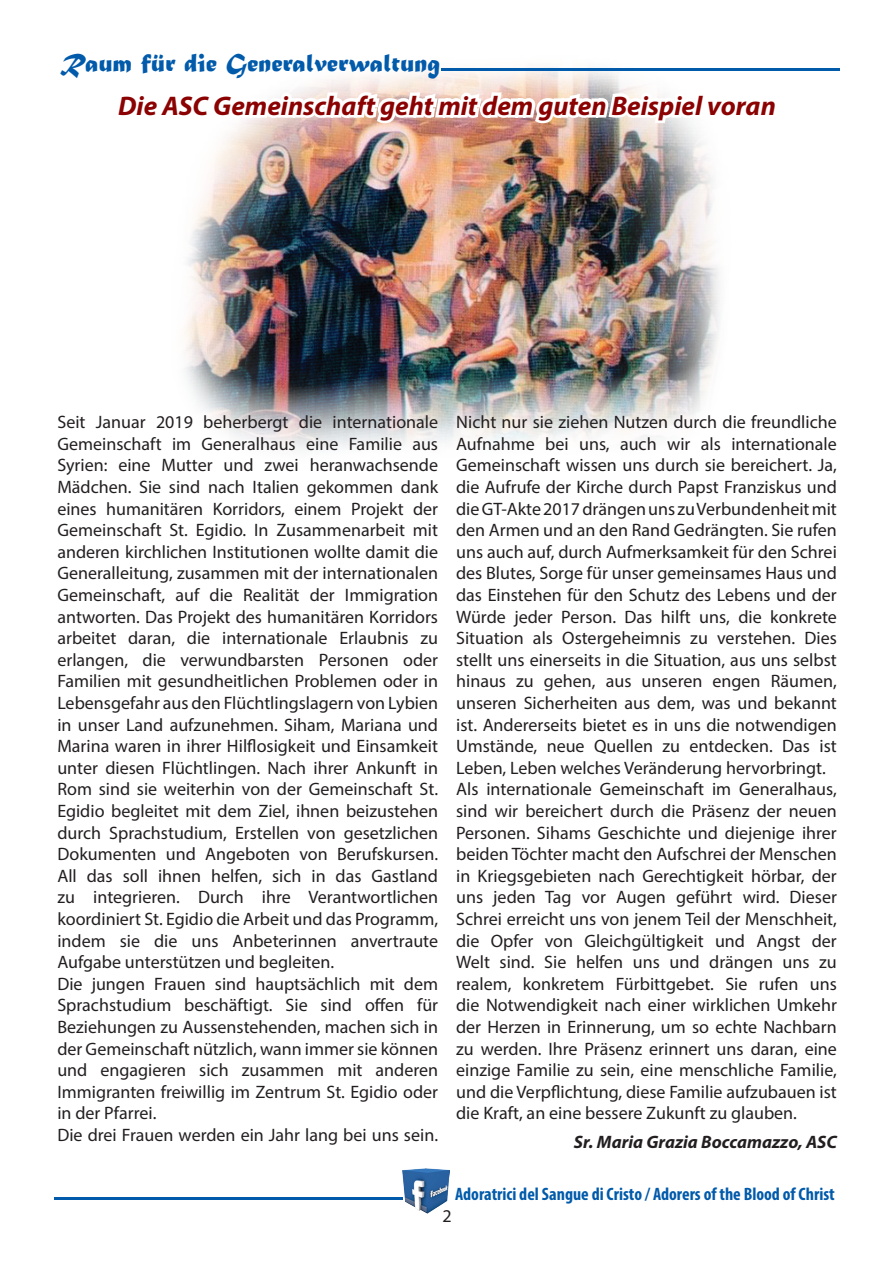
<style>
.page{position:relative;width:893px;height:1263px;background:#fff}
.page>*{position:absolute;margin:0;border:0;box-sizing:border-box;transform-origin:0 0}
.t1{font:italic 700 27px "Myriad Pro";color:#8b0202}
.t2{font:27px "Matura MT Script Capitals";color:#015aaa}
.t3{font:18px/21.6px "Myriad Pro";color:#231f20}
.t4{font:700 condensed 18px "Myriad Pro";color:#015aaa}
.t5{font:italic 700 18px "Myriad Pro";color:#231f20}
</style>
<div class="page">
<img style="left:184px;top:127px;width:536px;height:323px">
<svg style="left:54px;top:1197px;width:345px;height:3px"></svg>
<img style="left:399px;top:1168px;width:51px;height:46px">
<svg style="left:239px;top:67px;width:600px;height:60px"></svg>
<h1 class="t2" style="left:60px;top:46px;width:382px">Raum für die Generalverwaltung</h1>
<h1 class="t1" style="left:118px;top:88px;width:659px">Die ASC Gemeinschaft geht mit dem guten Beispiel voran</h1>
<p class="t3" style="left:57px;top:411px;width:382px">Seit Januar 2019 beherbergt die internationale Gemeinschaft im Generalhaus eine Familie aus Syrien: eine Mutter und zwei heranwachsende Mädchen. Sie sind nach Italien gekommen dank eines humanitären Korridors, einem Projekt der Gemeinschaft St. Egidio. In Zusammenarbeit mit anderen kirchlichen Institutionen wollte damit die Generalleitung, zusammen mit der internationalen Gemeinschaft, auf die Realität der Immigration antworten. Das Projekt des humanitären Korridors arbeitet daran, die internationale Erlaubnis zu erlangen, die verwundbarsten Personen oder Familien mit gesundheitlichen Problemen oder in Lebensgefahr aus den Flüchtlingslagern von Lybien in unser Land aufzunehmen. Siham, Mariana und Marina waren in ihrer Hilflosigkeit und Einsamkeit unter diesen Flüchtlingen. Nach ihrer Ankunft in Rom sind sie weiterhin von der Gemeinschaft St.<br>Egidio begleitet mit dem Ziel, ihnen beizustehen durch Sprachstudium, Erstellen von gesetzlichen Dokumenten und Angeboten von Berufskursen.<br>All das soll ihnen helfen, sich in das Gastland zu integrieren. Durch ihre Verantwortlichen koordiniert St. Egidio die Arbeit und das Programm, indem sie die uns Anbeterinnen anvertraute Aufgabe unterstützen und begleiten.<br>Die jungen Frauen sind hauptsächlich mit dem Sprachstudium beschäftigt. Sie sind offen für Beziehungen zu Aussenstehenden, machen sich in der Gemeinschaft nützlich, wann immer sie können und engagieren sich zusammen mit anderen Immigranten freiwillig im Zentrum St. Egidio oder in der Pfarrei.<br>Die drei Frauen werden ein Jahr lang bei uns sein.</p>
<p class="t3" style="left:456px;top:411px;width:382px">Nicht nur sie ziehen Nutzen durch die freundliche Aufnahme bei uns, auch wir als internationale Gemeinschaft wissen uns durch sie bereichert. Ja, die Aufrufe der Kirche durch Papst Franziskus und die GT-Akte 2017 drängen uns zu Verbundenheit mit den Armen und an den Rand Gedrängten. Sie rufen uns auch auf, durch Aufmerksamkeit für den Schrei des Blutes, Sorge für unser gemeinsames Haus und das Einstehen für den Schutz des Lebens und der Würde jeder Person. Das hilft uns, die konkrete Situation als Ostergeheimnis zu verstehen. Dies stellt uns einerseits in die Situation, aus uns selbst hinaus zu gehen, aus unseren engen Räumen, unseren Sicherheiten aus dem, was und bekannt ist. Andererseits bietet es in uns die notwendigen Umstände, neue Quellen zu entdecken. Das ist Leben, Leben welches Veränderung hervorbringt.<br>Als internationale Gemeinschaft im Generalhaus, sind wir bereichert durch die Präsenz der neuen Personen. Sihams Geschichte und diejenige ihrer beiden Töchter macht den Aufschrei der Menschen in Kriegsgebieten nach Gerechtigkeit hörbar, der uns jeden Tag vor Augen geführt wird. Dieser Schrei erreicht uns von jenem Teil der Menschheit, die Opfer von Gleichgültigkeit und Angst der Welt sind. Sie helfen uns und drängen uns zu realem, konkretem Fürbittgebet. Sie rufen uns die Notwendigkeit nach einer wirklichen Umkehr der Herzen in Erinnerung, um so echte Nachbarn zu werden. Ihre Präsenz erinnert uns daran, eine einzige Familie zu sein, eine menschliche Familie, und die Verpflichtung, diese Familie aufzubauen ist die Kraft, an eine bessere Zukunft zu glauben.</p>
<p class="t5" style="left:574px;top:1130px;width:265px">Sr. Maria Grazia Boccamazzo, ASC</p>
<p class="t4" style="left:455px;top:1182px;width:381px">Adoratrici del Sangue di Cristo / Adorers of the Blood of Christ</p>
<p class="t3" style="left:443px;top:1205px;width:11px">2</p>
</div>
